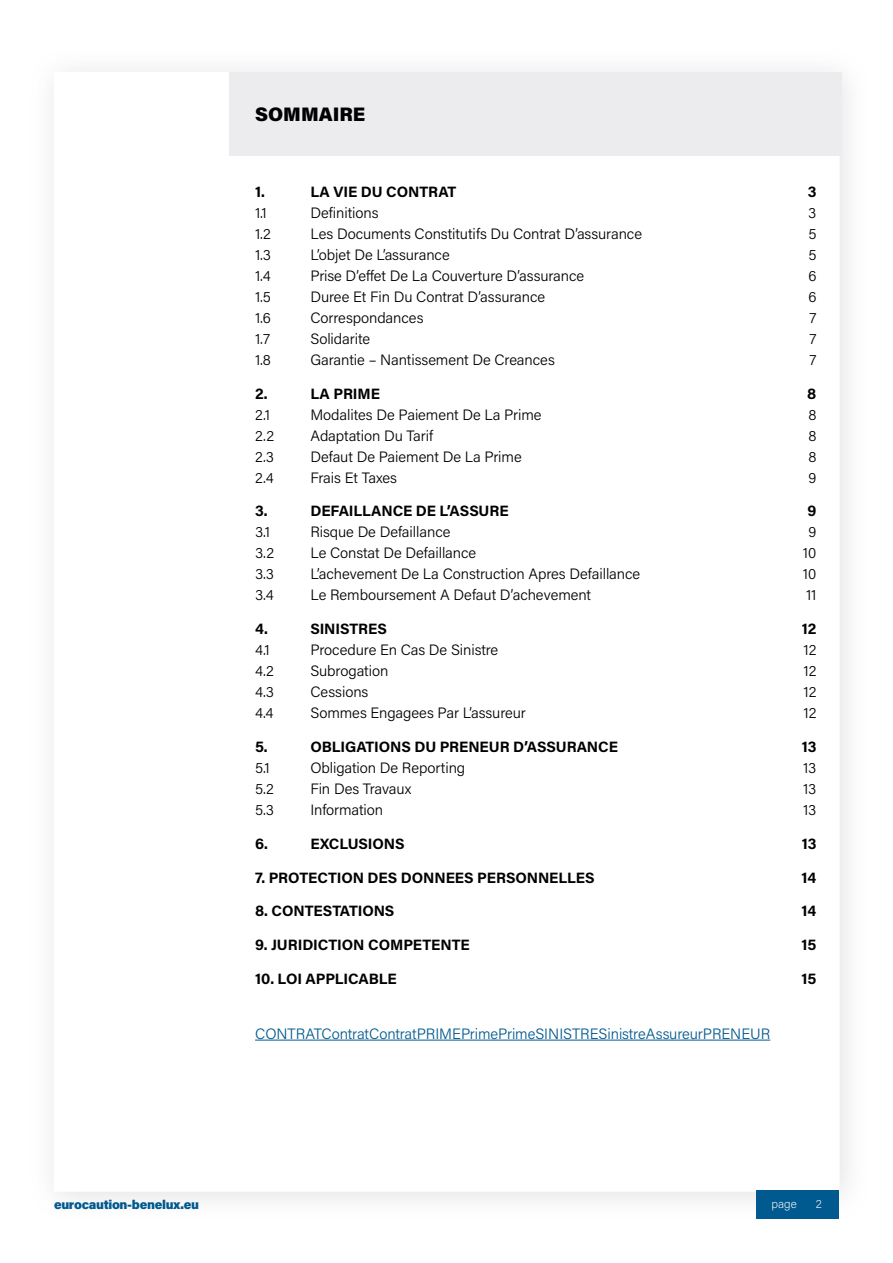
<style>
.page{position:relative;width:893px;height:1263px;background:#fff}
.page>*{position:absolute;margin:0;border:0;box-sizing:border-box;transform-origin:0 0}
.Titre1{font:900 19.5px "Acumin Pro";color:#000}
.SOM2{font:300 15px "Acumin Pro";letter-spacing:-.005em;color:#000}
.SOM1{font:700 15px "Acumin Pro";letter-spacing:-.005em;color:#000}
.Body{font:300 15px "Acumin Pro";letter-spacing:-.005em;color:#00598f}
.t1{font:900 12.75px "Acumin Pro";letter-spacing:-.025em;color:#00598f}
.t2{font:200 12px "Acumin Pro";color:#fff}
</style>
<div class="page">
<img style="left:52px;top:70px;width:796px;height:1149px">
<div style="left:757px;top:1191px;width:82px;height:28px;background:#00598f"></div>
<div style="left:230px;top:72px;width:612px;height:84px;background:#ececef"></div>
<hr style="left:255px;top:1040px;width:515px;height:1px;background:#00598f">
<p class="Titre1" style="left:255px;top:100px;width:112px">SOMMAIRE</p>
<p class="SOM1" style="left:255px;top:181px;width:11px">1.</p>
<p class="SOM1" style="left:310px;top:181px;width:147px">LA VIE DU CONTRAT</p>
<p class="SOM1" style="left:808px;top:181px;width:10px">3</p>
<p class="SOM2" style="left:255px;top:202px;width:13px">1.1</p>
<p class="SOM2" style="left:310px;top:202px;width:70px">Definitions</p>
<p class="SOM2" style="left:808px;top:202px;width:10px">3</p>
<p class="SOM2" style="left:255px;top:223px;width:17px">1.2</p>
<p class="SOM2" style="left:310px;top:223px;width:333px">Les Documents Constitutifs Du Contrat D’assurance</p>
<p class="SOM2" style="left:808px;top:223px;width:10px">5</p>
<p class="SOM2" style="left:255px;top:244px;width:17px">1.3</p>
<p class="SOM2" style="left:310px;top:244px;width:141px">L’objet De L’assurance</p>
<p class="SOM2" style="left:808px;top:244px;width:10px">5</p>
<p class="SOM2" style="left:255px;top:265px;width:17px">1.4</p>
<p class="SOM2" style="left:310px;top:265px;width:275px">Prise D’effet De La Couverture D’assurance</p>
<p class="SOM2" style="left:808px;top:265px;width:10px">6</p>
<p class="SOM2" style="left:255px;top:286px;width:17px">1.5</p>
<p class="SOM2" style="left:310px;top:286px;width:236px">Duree Et Fin Du Contrat D’assurance</p>
<p class="SOM2" style="left:808px;top:286px;width:10px">6</p>
<p class="SOM2" style="left:255px;top:307px;width:17px">1.6</p>
<p class="SOM2" style="left:310px;top:307px;width:115px">Correspondances</p>
<p class="SOM2" style="left:809px;top:307px;width:9px">7</p>
<p class="SOM2" style="left:255px;top:328px;width:16px">1.7</p>
<p class="SOM2" style="left:310px;top:328px;width:61px">Solidarite</p>
<p class="SOM2" style="left:809px;top:328px;width:9px">7</p>
<p class="SOM2" style="left:255px;top:349px;width:17px">1.8</p>
<p class="SOM2" style="left:310px;top:349px;width:246px">Garantie – Nantissement De Creances</p>
<p class="SOM2" style="left:809px;top:349px;width:9px">7</p>
<p class="SOM1" style="left:255px;top:383px;width:14px">2.</p>
<p class="SOM1" style="left:310px;top:383px;width:71px">LA PRIME</p>
<p class="SOM1" style="left:807px;top:383px;width:11px">8</p>
<p class="SOM2" style="left:255px;top:404px;width:16px">2.1</p>
<p class="SOM2" style="left:310px;top:404px;width:233px">Modalites De Paiement De La Prime</p>
<p class="SOM2" style="left:808px;top:404px;width:10px">8</p>
<p class="SOM2" style="left:255px;top:425px;width:21px">2.2</p>
<p class="SOM2" style="left:310px;top:425px;width:124px">Adaptation Du Tarif</p>
<p class="SOM2" style="left:808px;top:425px;width:10px">8</p>
<p class="SOM2" style="left:255px;top:446px;width:21px">2.3</p>
<p class="SOM2" style="left:310px;top:446px;width:213px">Defaut De Paiement De La Prime</p>
<p class="SOM2" style="left:808px;top:446px;width:10px">8</p>
<p class="SOM2" style="left:255px;top:467px;width:20px">2.4</p>
<p class="SOM2" style="left:310px;top:467px;width:88px">Frais Et Taxes</p>
<p class="SOM2" style="left:808px;top:467px;width:9px">9</p>
<p class="SOM1" style="left:255px;top:501px;width:14px">3.</p>
<p class="SOM1" style="left:310px;top:501px;width:200px">DEFAILLANCE DE L’ASSURE</p>
<p class="SOM1" style="left:807px;top:501px;width:10px">9</p>
<p class="SOM2" style="left:255px;top:522px;width:16px">3.1</p>
<p class="SOM2" style="left:310px;top:522px;width:142px">Risque De Defaillance</p>
<p class="SOM2" style="left:808px;top:522px;width:9px">9</p>
<p class="SOM2" style="left:255px;top:543px;width:20px">3.2</p>
<p class="SOM2" style="left:310px;top:543px;width:167px">Le Constat De Defaillance</p>
<p class="SOM2" style="left:803px;top:543px;width:15px">10</p>
<p class="SOM2" style="left:255px;top:564px;width:21px">3.3</p>
<p class="SOM2" style="left:310px;top:564px;width:331px">L’achevement De La Construction Apres Defaillance</p>
<p class="SOM2" style="left:803px;top:564px;width:15px">10</p>
<p class="SOM2" style="left:255px;top:585px;width:20px">3.4</p>
<p class="SOM2" style="left:310px;top:585px;width:282px">Le Remboursement A Defaut D’achevement</p>
<p class="SOM2" style="left:806px;top:585px;width:12px">11</p>
<p class="SOM1" style="left:255px;top:618px;width:14px">4.</p>
<p class="SOM1" style="left:310px;top:618px;width:78px">SINISTRES</p>
<p class="SOM1" style="left:802px;top:618px;width:16px">12</p>
<p class="SOM2" style="left:255px;top:640px;width:16px">4.1</p>
<p class="SOM2" style="left:310px;top:640px;width:189px">Procedure En Cas De Sinistre</p>
<p class="SOM2" style="left:803px;top:640px;width:15px">12</p>
<p class="SOM2" style="left:255px;top:661px;width:20px">4.2</p>
<p class="SOM2" style="left:310px;top:661px;width:79px">Subrogation</p>
<p class="SOM2" style="left:803px;top:661px;width:15px">12</p>
<p class="SOM2" style="left:255px;top:682px;width:20px">4.3</p>
<p class="SOM2" style="left:310px;top:682px;width:59px">Cessions</p>
<p class="SOM2" style="left:803px;top:682px;width:15px">12</p>
<p class="SOM2" style="left:255px;top:703px;width:20px">4.4</p>
<p class="SOM2" style="left:310px;top:703px;width:217px">Sommes Engagees Par L’assureur</p>
<p class="SOM2" style="left:803px;top:703px;width:15px">12</p>
<p class="SOM1" style="left:255px;top:736px;width:14px">5.</p>
<p class="SOM1" style="left:310px;top:736px;width:309px">OBLIGATIONS DU PRENEUR D’ASSURANCE</p>
<p class="SOM1" style="left:802px;top:736px;width:16px">13</p>
<p class="SOM2" style="left:255px;top:757px;width:16px">5.1</p>
<p class="SOM2" style="left:310px;top:757px;width:156px">Obligation De Reporting</p>
<p class="SOM2" style="left:803px;top:757px;width:15px">13</p>
<p class="SOM2" style="left:255px;top:778px;width:20px">5.2</p>
<p class="SOM2" style="left:310px;top:778px;width:102px">Fin Des Travaux</p>
<p class="SOM2" style="left:803px;top:778px;width:15px">13</p>
<p class="SOM2" style="left:255px;top:799px;width:20px">5.3</p>
<p class="SOM2" style="left:310px;top:799px;width:74px">Information</p>
<p class="SOM2" style="left:803px;top:799px;width:15px">13</p>
<p class="SOM1" style="left:255px;top:833px;width:14px">6.</p>
<p class="SOM1" style="left:310px;top:833px;width:96px">EXCLUSIONS</p>
<p class="SOM1" style="left:802px;top:833px;width:16px">13</p>
<p class="SOM1" style="left:255px;top:867px;width:341px">7. PROTECTION DES DONNEES PERSONNELLES</p>
<p class="SOM1" style="left:802px;top:867px;width:16px">14</p>
<p class="SOM1" style="left:255px;top:900px;width:141px">8. CONTESTATIONS</p>
<p class="SOM1" style="left:802px;top:900px;width:16px">14</p>
<p class="SOM1" style="left:255px;top:934px;width:216px">9. JURIDICTION COMPETENTE</p>
<p class="SOM1" style="left:801px;top:934px;width:16px">15</p>
<p class="SOM1" style="left:255px;top:968px;width:143px">10. LOI APPLICABLE</p>
<p class="SOM1" style="left:801px;top:968px;width:16px">15</p>
<p class="Body" style="left:255px;top:1023px;width:517px">CONTRATContratContratPRIMEPrimePrimeSINISTRESinistreAssureurPRENEUR</p>
<p class="t1" style="left:54px;top:1195px;width:146px">eurocaution-benelux.eu</p>
<p class="t2" style="left:771px;top:1195px;width:27px">page</p>
<p class="t2" style="left:816px;top:1195px;width:8px">2</p>
</div>
